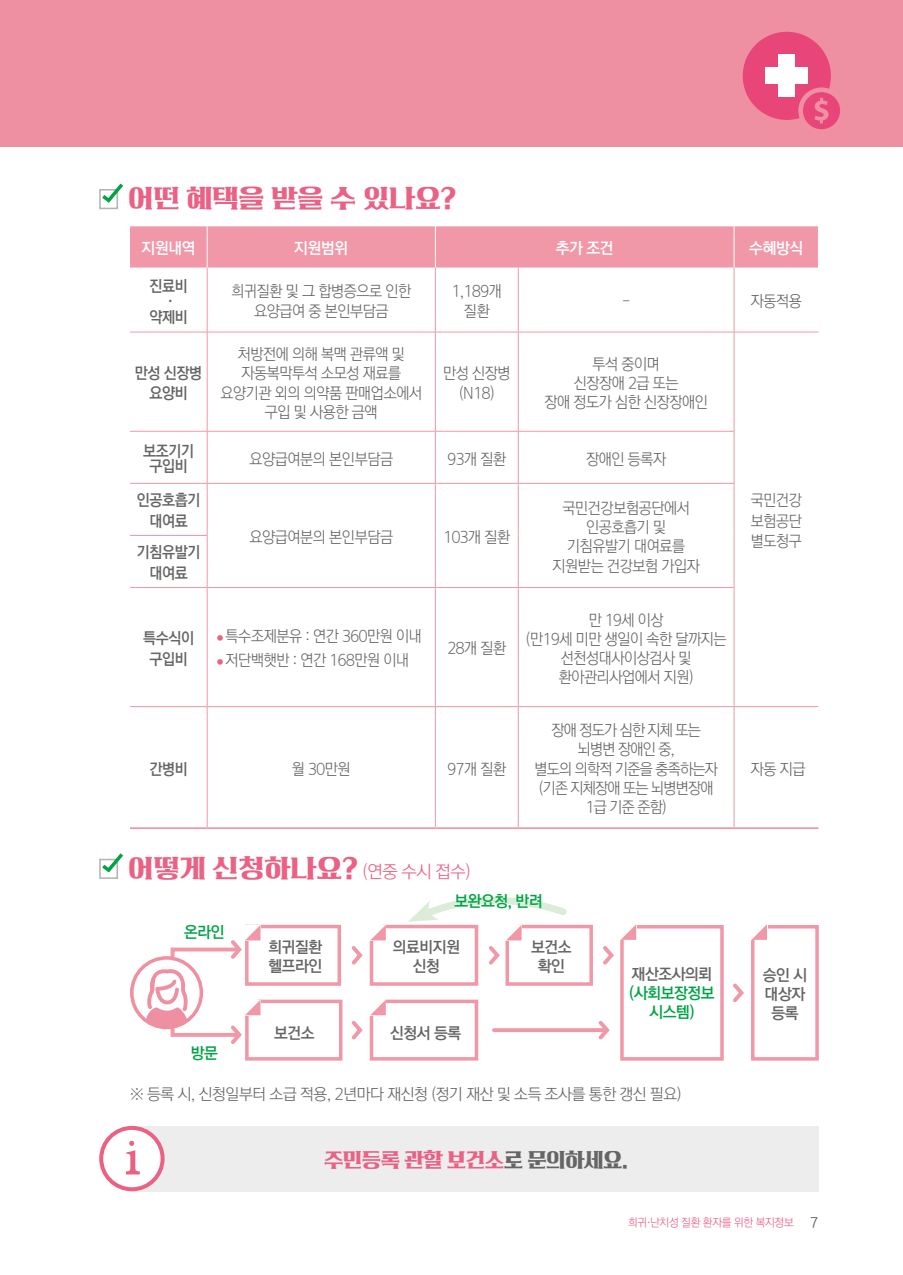
<style>
.page{position:relative;width:903px;height:1275px;background:#fff}
.page>*{position:absolute;margin:0;border:0;box-sizing:border-box;transform-origin:0 0}
.t1{font:24.5px "Rix Athene R";color:#ea6183}
.t2{font:19.25px "Rix Athene R";letter-spacing:-.025em;color:#ea6183;scale:.95 1}
.t3{font:15.75px/19.2px "Rix Sin Go SEL";letter-spacing:-.025em;color:#666565;text-align:center;scale:.9 1}
.t4{font:15.75px/19.2px "Rix Sin Go SEL";letter-spacing:-.05em;color:#666565;text-align:center;scale:.9 1}
.t5{font:15.75px/20.7px "Rix Sin Go SEB";letter-spacing:-.025em;color:#666565;text-align:center;scale:.9 1}
.t6{font:15.75px/18.9px "Rix Sin Go SEB";letter-spacing:-.025em;color:#666565;text-align:center;scale:.95 1}
.t7{font:15.75px "Rix Sin Go SEL";letter-spacing:-.025em;color:#666565;scale:.95 1}
.t8{font:15.75px/18.9px "Rix Sin Go SEB";letter-spacing:-.025em;color:#00a447;text-align:center;scale:.95 1}
.t9{font:15.75px "Rix Sin Go SEB";letter-spacing:-.025em;color:#fff;scale:.95 1}
.t10{font:11.38px "Rix Sin Go SEL";letter-spacing:-.025em;color:#ea6183;scale:.93 1}
.s1{font-family:"Rix Sin Go SEB";font-size:7px;color:#ea6183}
.s2{font-family:"Rix Sin Go SEL";font-size:17.5px}
.s3{color:#666565}
.s4{font-family:"Rix Sin Go SER";font-size:14px;color:#595857}
</style>
<div class="page">
<div style="left:0;top:0;width:903px;height:146px;background:#ef8fa2"></div>
<svg style="left:743px;top:32px;width:97px;height:97px"></svg>
<div style="left:778px;top:54px;width:17px;height:43px;background:#fff"></div>
<div style="left:765px;top:67px;width:43px;height:17px;background:#fff"></div>
<div style="left:99px;top:189px;width:19px;height:20px;border:2px solid #b5b5b6"></div>
<svg style="left:99px;top:183px;width:24px;height:22px"></svg>
<div style="left:130px;top:226px;width:688px;height:42px;background:#f198a8"></div>
<hr style="left:207px;top:226px;width:1px;height:42px;background:#fff">
<hr style="left:435px;top:226px;width:1px;height:42px;background:#fff">
<hr style="left:734px;top:226px;width:1px;height:42px;background:#fff">
<hr style="left:207px;top:268px;width:1px;height:64px;background:#f198a8">
<hr style="left:435px;top:268px;width:1px;height:64px;background:#f198a8">
<hr style="left:518px;top:268px;width:1px;height:64px;background:#f198a8">
<hr style="left:734px;top:268px;width:1px;height:64px;background:#f198a8">
<hr style="left:130px;top:332px;width:77px;height:1px;background:#f198a8">
<hr style="left:207px;top:332px;width:1px;height:99px;background:#f198a8">
<hr style="left:207px;top:332px;width:228px;height:1px;background:#f198a8">
<hr style="left:435px;top:332px;width:1px;height:99px;background:#f198a8">
<hr style="left:435px;top:332px;width:83px;height:1px;background:#f198a8">
<hr style="left:518px;top:332px;width:1px;height:99px;background:#f198a8">
<hr style="left:518px;top:332px;width:216px;height:1px;background:#f198a8">
<hr style="left:734px;top:332px;width:1px;height:99px;background:#f198a8">
<hr style="left:734px;top:332px;width:84px;height:1px;background:#f198a8">
<hr style="left:130px;top:431px;width:77px;height:1px;background:#f198a8">
<hr style="left:207px;top:431px;width:1px;height:52px;background:#f198a8">
<hr style="left:207px;top:431px;width:228px;height:1px;background:#f198a8">
<hr style="left:435px;top:431px;width:1px;height:52px;background:#f198a8">
<hr style="left:435px;top:431px;width:83px;height:1px;background:#f198a8">
<hr style="left:518px;top:431px;width:216px;height:1px;background:#f198a8">
<hr style="left:518px;top:431px;width:1px;height:52px;background:#f198a8">
<hr style="left:734px;top:431px;width:1px;height:52px;background:#f198a8">
<hr style="left:130px;top:483px;width:77px;height:1px;background:#f198a8">
<hr style="left:207px;top:484px;width:1px;height:51px;background:#f198a8">
<hr style="left:207px;top:483px;width:228px;height:1px;background:#f198a8">
<hr style="left:435px;top:484px;width:1px;height:51px;background:#f198a8">
<hr style="left:435px;top:535px;width:1px;height:52px;background:#f198a8">
<hr style="left:435px;top:483px;width:83px;height:1px;background:#f198a8">
<hr style="left:518px;top:483px;width:216px;height:1px;background:#f198a8">
<hr style="left:518px;top:484px;width:1px;height:51px;background:#f198a8">
<hr style="left:518px;top:535px;width:1px;height:52px;background:#f198a8">
<hr style="left:734px;top:484px;width:1px;height:51px;background:#f198a8">
<hr style="left:734px;top:535px;width:1px;height:52px;background:#f198a8">
<hr style="left:130px;top:535px;width:77px;height:1px;background:#f198a8">
<hr style="left:207px;top:536px;width:1px;height:51px;background:#f198a8">
<hr style="left:130px;top:587px;width:77px;height:1px;background:#f198a8">
<hr style="left:207px;top:588px;width:1px;height:118px;background:#f198a8">
<hr style="left:207px;top:587px;width:228px;height:1px;background:#f198a8">
<hr style="left:435px;top:588px;width:1px;height:118px;background:#f198a8">
<hr style="left:435px;top:587px;width:83px;height:1px;background:#f198a8">
<hr style="left:518px;top:587px;width:216px;height:1px;background:#f198a8">
<hr style="left:518px;top:588px;width:1px;height:118px;background:#f198a8">
<hr style="left:734px;top:588px;width:1px;height:118px;background:#f198a8">
<hr style="left:130px;top:706px;width:77px;height:1px;background:#f198a8">
<hr style="left:130px;top:827px;width:77px;height:2px;background:#f198a8">
<hr style="left:207px;top:707px;width:1px;height:120px;background:#f198a8">
<hr style="left:207px;top:706px;width:228px;height:1px;background:#f198a8">
<hr style="left:207px;top:827px;width:228px;height:2px;background:#f198a8">
<hr style="left:435px;top:707px;width:1px;height:120px;background:#f198a8">
<hr style="left:435px;top:706px;width:83px;height:1px;background:#f198a8">
<hr style="left:518px;top:706px;width:216px;height:1px;background:#f198a8">
<hr style="left:518px;top:707px;width:1px;height:120px;background:#f198a8">
<hr style="left:435px;top:827px;width:83px;height:2px;background:#f198a8">
<hr style="left:518px;top:827px;width:216px;height:2px;background:#f198a8">
<hr style="left:734px;top:707px;width:1px;height:120px;background:#f198a8">
<hr style="left:734px;top:706px;width:84px;height:1px;background:#f198a8">
<hr style="left:734px;top:827px;width:84px;height:2px;background:#f198a8">
<div style="left:131px;top:1126px;width:688px;height:65px;background:#ededee"></div>
<div style="left:101px;top:1128px;width:62px;height:61px;background:#fff;border-radius:50%"></div>
<div style="left:99px;top:1126px;width:66px;height:65px;border:4px solid #ea6183;border-radius:50%"></div>
<svg style="left:126px;top:1141px;width:14px;height:33px"></svg>
<div style="left:99px;top:859px;width:19px;height:20px;border:2px solid #b5b5b6"></div>
<svg style="left:99px;top:853px;width:24px;height:22px"></svg>
<div style="left:171px;top:947px;width:67px;height:90px;border:4px solid #f198a8"></div>
<svg style="left:132px;top:958px;width:69px;height:69px"></svg>
<svg style="left:144px;top:968px;width:44px;height:59px"></svg>
<div style="left:130px;top:956px;width:73px;height:73px;border:4px solid #ef8fa2;border-radius:50%"></div>
<svg style="left:227px;top:897px;width:592px;height:164px"></svg>
<h1 class="t1" style="left:128px;top:185px;width:330px">어떤 혜택을 받을 수 있나요?</h1>
<p class="t9" style="left:142px;top:239px;width:58px">지원내역</p>
<p class="t9" style="left:294px;top:239px;width:58px">지원범위</p>
<p class="t9" style="left:556px;top:239px;width:62px">추가 조건</p>
<p class="t9" style="left:749px;top:239px;width:58px">수혜방식</p>
<p class="t5" style="left:149px;top:278px;width:44px;line-height:15.4px">진료비 · 약제비</p>
<p class="t3" style="left:231px;top:282px;width:201px">희귀질환 및 그 합병증으로 인한 요양급여 중 본인부담금</p>
<p class="t3" style="left:452px;top:281px;width:57px;line-height:20.7px">1,189개 질환</p>
<p class="t3" style="left:622px;top:292px;width:11px">-</p>
<p class="t3" style="left:751px;top:292px;width:58px">자동적용</p>
<p class="t5" style="left:135px;top:363px;width:76px">만성 신장병 요양비</p>
<p class="t3" style="left:220px;top:345px;width:225px">처방전에 의해 복맥 관류액 및 자동복막투석 소모성 재료를 요양기관 외의 의약품 판매업소에서 구입 및 사용한 금액</p>
<p class="t3" style="left:443px;top:363px;width:76px;line-height:20.7px">만성 신장병 (N18)</p>
<p class="t3" style="left:544px;top:354px;width:183px">투석 중이며<br>신장장애 2급 또는<br>장애 정도가 심한 신장장애인</p>
<p class="t5" style="left:143px;top:443px;width:58px;line-height:15.8px">보조기기 구입비</p>
<p class="t3" style="left:249px;top:449px;width:161px">요양급여분의 본인부담금</p>
<p class="t3" style="left:447px;top:449px;width:67px">93개 질환</p>
<p class="t3" style="left:586px;top:449px;width:91px">장애인 등록자</p>
<p class="t5" style="left:137px;top:490px;width:72px">인공호흡기 대여료</p>
<p class="t3" style="left:249px;top:527px;width:161px">요양급여분의 본인부담금</p>
<p class="t3" style="left:443px;top:527px;width:76px">103개 질환</p>
<p class="t3" style="left:553px;top:499px;width:165px">국민건강보험공단에서 인공호흡기 및 기침유발기 대여료를 지원받는 건강보험 가입자</p>
<p class="t5" style="left:137px;top:543px;width:72px">기침유발기 대여료</p>
<p class="t5" style="left:143px;top:628px;width:58px">특수식이 구입비</p>
<p class="t3" style="left:217px;top:627px;width:229px"><span class="s1">●</span> 특수조제분유 : 연간 360만원 이내</p>
<p class="t3" style="left:217px;top:651px;width:215px"><span class="s1">●</span> 저단백햇반 : 연간 168만원 이내</p>
<p class="t3" style="left:447px;top:639px;width:67px">28개 질환</p>
<p class="t5" style="left:149px;top:759px;width:44px">간병비</p>
<p class="t3" style="left:292px;top:759px;width:67px">월 30만원</p>
<p class="t3" style="left:447px;top:759px;width:67px">97개 질환</p>
<h1 class="t1" style="left:128px;top:855px;width:344px">어떻게 신청하나요? <span class="s2">(연중 수시 접수)</span></h1>
<p class="t3" style="left:526px;top:610px;width:224px">만 19세 이상<br>(만19세 미만 생일이 속한 달까지는 선천성대사이상검사 및 환아관리사업에서 지원)</p>
<p class="t4" style="left:534px;top:721px;width:205px">장애 정도가 심한 지체 또는 뇌병변 장애인 중,<br>별도의 의학적 기준을 충족하는자 (기존 지체장애 또는 뇌병변장애<br>1급 기준 준함)</p>
<p class="t8" style="left:184px;top:923px;width:44px">온라인</p>
<p class="t8" style="left:191px;top:1044px;width:30px">방문</p>
<p class="t6" style="left:268px;top:938px;width:58px;text-align:left">희귀질환 헬프라인</p>
<p class="t8" style="left:454px;top:892px;width:95px">보완요청, 반려</p>
<p class="t6" style="left:393px;top:938px;width:72px">의료비지원 신청</p>
<p class="t6" style="left:531px;top:938px;width:44px">보건소 확인</p>
<p class="t6" style="left:274px;top:1024px;width:44px">보건소</p>
<p class="t6" style="left:390px;top:1024px;width:76px">신청서 등록</p>
<p class="t6" style="left:632px;top:965px;width:86px">재산조사의뢰</p>
<p class="t8" style="left:629px;top:984px;width:92px">(사회보장정보 시스템)</p>
<p class="t7" style="left:130px;top:1085px;width:582px">※ 등록 시, 신청일부터 소급 적용, 2년마다 재신청 (정기 재산 및 소득 조사를 통한 갱신 필요)</p>
<p class="t2" style="left:324px;top:1149px;width:321px">주민등록 관할 보건소<span class="s3">로 문의하세요.</span></p>
<p class="t3" style="left:751px;top:490px;width:58px;line-height:20.7px;text-align:justify">국민건강 보험공단 별도청구</p>
<p class="t3" style="left:751px;top:759px;width:62px">자동 지급</p>
<p class="t6" style="left:763px;top:966px;width:48px">승인 시 대상자 등록</p>
<p class="t10" style="left:628px;top:1215px;width:206px">희귀·난치성 질환 환자를 위한 복지정보 <span class="s4">7</span></p>
</div>
